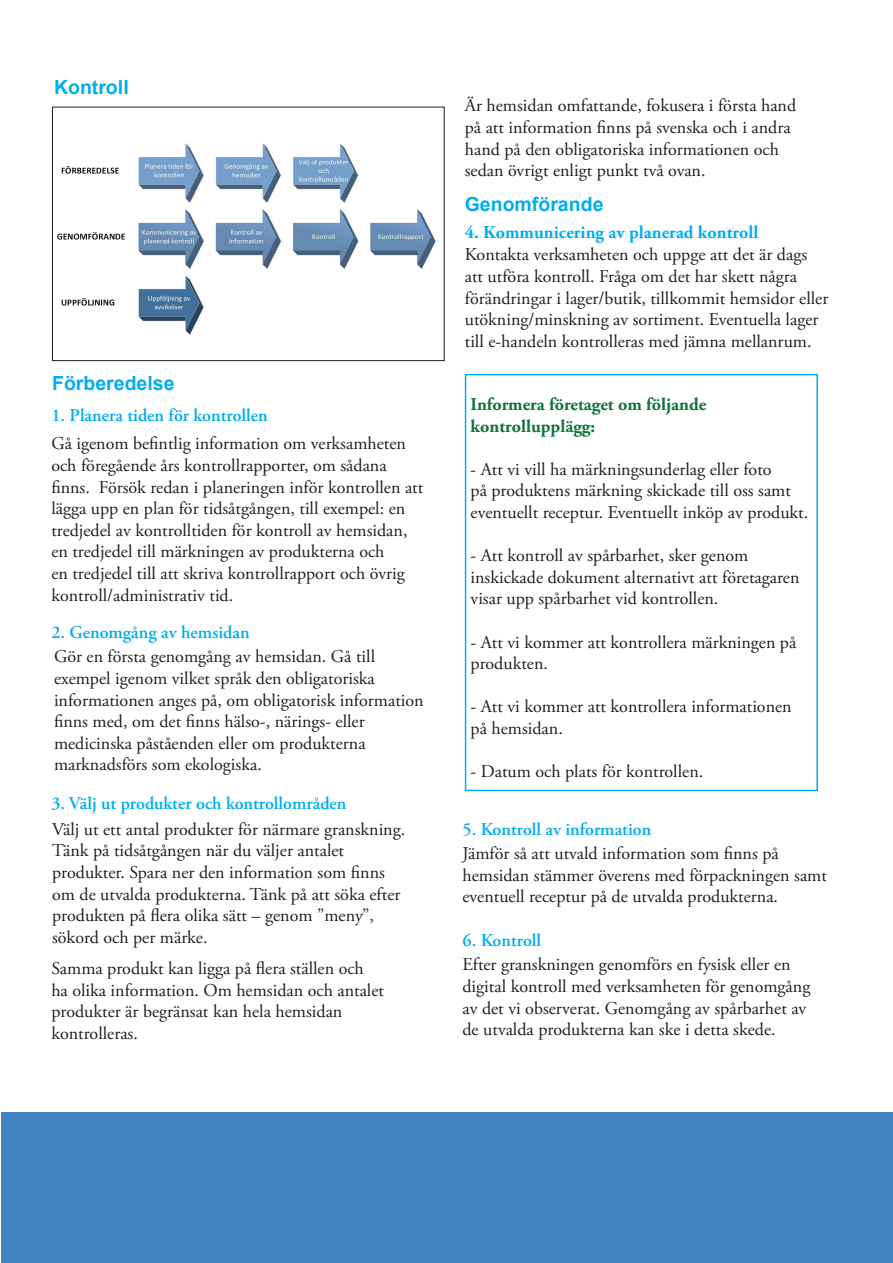
<style>
.page{position:relative;width:893px;height:1263px;background:#fff}
.page>*{position:absolute;margin:0;border:0;box-sizing:border-box;transform-origin:0 0}
.heading_3{font:700 19.5px "Arial";color:#00aeef}
.heading_2{font:700 19.5px "Arial";color:#00aeef}
.t1{font:18px/21.6px "Adobe Garamond Pro";color:#231f20}
.t2{font:600 18px "Adobe Garamond Pro";color:#00aeef}
.t3{font:700 18px/21.6px "Adobe Garamond Pro";color:#12743a}
.t4{font:700 18px "Adobe Garamond Pro";color:#00aeef}
</style>
<div class="page">
<div style="left:2px;top:1113px;width:891px;height:150px;background:#4183c0"></div>
<img style="left:57px;top:143px;width:378px;height:192px">
<div style="left:52px;top:107px;width:393px;height:254px;border:1px solid #231f20"></div>
<div style="left:465px;top:374px;width:353px;height:417px;border:2px solid #00aeef"></div>
<p class="heading_2" style="left:54px;top:74px;width:76px">Kontroll</p>
<p class="heading_3" style="left:52px;top:370px;width:124px">Förberedelse</p>
<p class="t2" style="left:51px;top:405px;width:218px">1. Planera tiden för kontrollen</p>
<p class="t1" style="left:51px;top:434px;width:373px">Gå igenom befintlig information om verksamheten och föregående års kontrollrapporter, om sådana finns. Försök redan i planeringen inför kontrollen att lägga upp en plan för tidsåtgången, till exempel: en tredjedel av kontrolltiden för kontroll av hemsidan, en tredjedel till märkningen av produkterna och<br>en tredjedel till att skriva kontrollrapport och övrig kontroll/administrativ tid.</p>
<p class="t2" style="left:51px;top:622px;width:200px">2. Genomgång av hemsidan</p>
<p class="t1" style="left:54px;top:647px;width:371px">Gör en första genomgång av hemsidan. Gå till exempel igenom vilket språk den obligatoriska informationen anges på, om obligatorisk information finns med, om det finns hälso-, närings- eller medicinska påståenden eller om produkterna marknadsförs som ekologiska.</p>
<p class="t2" style="left:51px;top:793px;width:297px">3. Välj ut produkter och kontrollområden</p>
<p class="t1" style="left:52px;top:819px;width:355px">Välj ut ett antal produkter för närmare granskning.<br>Tänk på tidsåtgången när du väljer antalet produkter. Spara ner den information som finns om de utvalda produkterna. Tänk på att söka efter produkten på flera olika sätt – genom ”meny”, sökord och per märke.</p>
<p class="t1" style="left:51px;top:958px;width:334px">Samma produkt kan ligga på flera ställen och ha olika information. Om hemsidan och antalet produkter är begränsat kan hela hemsidan kontrolleras.</p>
<p class="t1" style="left:465px;top:96px;width:333px">Är hemsidan omfattande, fokusera i första hand på att information finns på svenska och i andra hand på den obligatoriska informationen och sedan övrigt enligt punkt två ovan.</p>
<p class="heading_3" style="left:465px;top:192px;width:140px">Genomförande</p>
<p class="t4" style="left:465px;top:221px;width:295px">4. Kommunicering av planerad kontroll</p>
<p class="t1" style="left:465px;top:245px;width:365px">Kontakta verksamheten och uppge att det är dags att utföra kontroll. Fråga om det har skett några förändringar i lager/butik, tillkommit hemsidor eller utökning/minskning av sortiment. Eventuella lager till e-handeln kontrolleras med jämna mellanrum.</p>
<p class="t3" style="left:471px;top:394px;width:237px">Informera företaget om följande kontrollupplägg:</p>
<p class="t1" style="left:471px;top:459px;width:339px">- Att vi vill ha märkningsunderlag eller foto<br>på produktens märkning skickade till oss samt eventuellt receptur. Eventuellt inköp av produkt.</p>
<p class="t1" style="left:471px;top:545px;width:330px">- Att kontroll av spårbarhet, sker genom inskickade dokument alternativt att företagaren visar upp spårbarhet vid kontrollen.</p>
<p class="t1" style="left:471px;top:632px;width:327px">- Att vi kommer att kontrollera märkningen på produkten.</p>
<p class="t1" style="left:471px;top:697px;width:323px">- Att vi kommer att kontrollera informationen på hemsidan.</p>
<p class="t1" style="left:471px;top:761px;width:234px">- Datum och plats för kontrollen.</p>
<p class="t2" style="left:462px;top:819px;width:190px">5. Kontroll av information</p>
<p class="t1" style="left:462px;top:843px;width:366px">Jämför så att utvald information som finns på hemsidan stämmer överens med förpackningen samt eventuell receptur på de utvalda produkterna.</p>
<p class="t2" style="left:462px;top:930px;width:80px">6. Kontroll</p>
<p class="t1" style="left:462px;top:954px;width:349px">Efter granskningen genomförs en fysisk eller en digital kontroll med verksamheten för genomgång av det vi observerat. Genomgång av spårbarhet av de utvalda produkterna kan ske i detta skede.</p>
</div>
